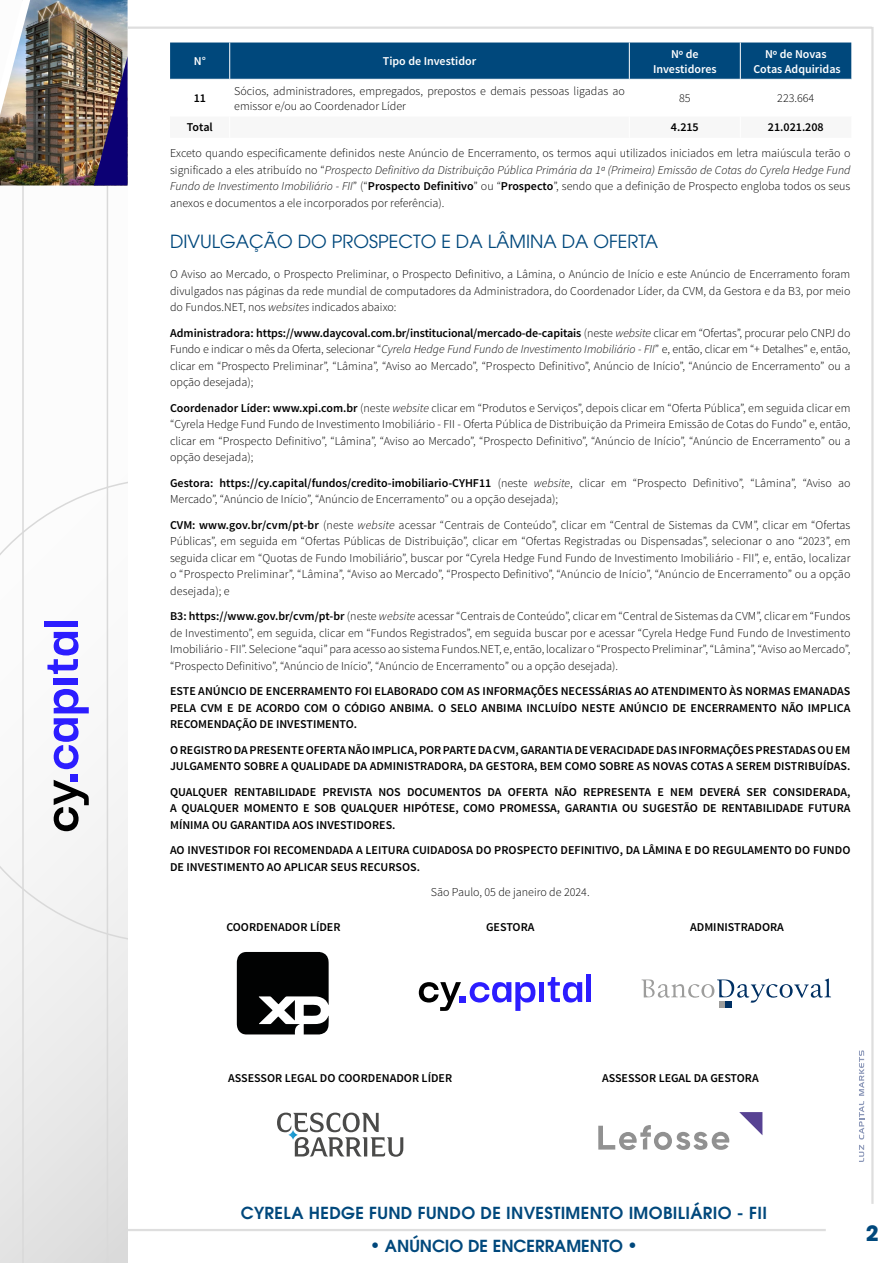
<style>
.page{position:relative;width:893px;height:1263px;background:#fff}
.page>*{position:absolute;margin:0;border:0;box-sizing:border-box;transform-origin:0 0}
.t1{font:700 21px "ITC Avant Garde Pro";color:#00487c}
.t2{font:18px "ITC Avant Garde Pro";color:#00487c}
.t3{font:600 16.5px "ITC Avant Garde Pro";letter-spacing:.02em;color:#00487c}
.t4{font:600 16.5px "ITC Avant Garde Pro";color:#00487c}
.t5{font:300 12px/16.5px "Source Sans Pro";color:#000;text-align:justify}
.t6{font:600 12px/16.5px "Source Sans Pro";color:#000;text-align:justify}
.t7{font:600 12px/15px "Source Sans Pro";color:#fff;text-align:center}
.s1{font-style:italic}
.s2{font-weight:600}
.s3{font-size:18px}
</style>
<div class="page">
<hr style="left:871px;top:27px;width:3px;height:1177px;background:#ccc">
<hr style="left:0;top:1229px;width:826px;height:2px;background:#ccc">
<hr style="left:60px;top:27px;width:812px;height:2px;background:#ccc">
<svg style="left:0;top:185px;width:128px;height:1078px"></svg>
<svg style="left:0;top:477px;width:128px;height:467px"></svg>
<hr style="left:22px;top:0;width:2px;height:1263px;background:#d9d9d9">
<hr style="left:107px;top:0;width:1px;height:1263px;background:#d9d9d9">
<div style="left:54px;top:678px;width:24px;height:6px;background:#2c1dff"></div>
<svg style="left:54px;top:689px;width:35px;height:80px"></svg>
<svg style="left:47px;top:632px;width:32px;height:42px"></svg>
<div style="left:45px;top:621px;width:33px;height:6px;background:#2c1dff"></div>
<svg style="left:54px;top:780px;width:35px;height:51px"></svg>
<div style="left:70px;top:774px;width:8px;height:7px;background:#2c1dff"></div>
<img style="left:0;top:0;width:128px;height:185px">
<div style="left:170px;top:43px;width:681px;height:36px;background:#00487c"></div>
<hr style="left:229px;top:43px;width:1px;height:36px;background:#fff">
<hr style="left:629px;top:43px;width:1px;height:36px;background:#fff">
<hr style="left:740px;top:43px;width:1px;height:36px;background:#fff">
<svg style="left:237px;top:952px;width:92px;height:82px"></svg>
<div style="left:539px;top:982px;width:5px;height:20px;background:#2c1dff"></div>
<svg style="left:548px;top:977px;width:34px;height:25px"></svg>
<div style="left:586px;top:975px;width:5px;height:27px;background:#2c1dff"></div>
<svg style="left:419px;top:982px;width:117px;height:29px"></svg>
<svg style="left:642px;top:978px;width:189px;height:30px"></svg>
<svg style="left:277px;top:1112px;width:126px;height:45px"></svg>
<svg style="left:598px;top:1125px;width:131px;height:25px"></svg>
<svg style="left:739px;top:1112px;width:23px;height:23px"></svg>
<svg style="left:859px;top:1145px;width:5px;height:17px"></svg>
<svg style="left:859px;top:1050px;width:5px;height:89px"></svg>
<p class="t7" style="left:194px;top:54px;width:14px">N°</p>
<p class="t7" style="left:383px;top:54px;width:95px">Tipo de Investidor</p>
<p class="t7" style="left:653px;top:47px;width:65px">Nº de<br>Investidores</p>
<p class="t7" style="left:753px;top:47px;width:89px">Nº de Novas<br>Cotas Adquiridas</p>
<p class="t6" style="left:194px;top:90px;width:14px">11</p>
<p class="t5" style="left:234px;top:83px;width:392px;line-height:15px">Sócios, administradores, empregados, prepostos e demais pessoas ligadas ao emissor e/ou ao Coordenador Líder</p>
<p class="t5" style="left:679px;top:90px;width:13px">85</p>
<p class="t5" style="left:777px;top:90px;width:39px">223.664</p>
<p class="t6" style="left:187px;top:120px;width:27px">Total</p>
<p class="t6" style="left:671px;top:120px;width:29px">4.215</p>
<p class="t6" style="left:768px;top:120px;width:57px">21.021.208</p>
<p class="t5" style="left:170px;top:145px;width:682px">Exceto quando especificamente definidos neste Anúncio de Encerramento, os termos aqui utilizados iniciados em letra maiúscula terão o significado a eles atribuído no “<span class="s1">Prospecto Definitivo da Distribuição Pública Primária da 1ª (Primeira) Emissão de Cotas do Cyrela Hedge Fund Fundo de Investimento Imobiliário - FII</span>” (“<span class="s2">Prospecto Definitivo</span>” ou “<span class="s2">Prospecto</span>”, sendo que a definição de Prospecto engloba todos os seus anexos e documentos a ele incorporados por referência).</p>
<h2 class="t2" style="left:170px;top:230px;width:489px">DIVULGAÇÃO DO PROSPECTO E DA LÂMINA DA OFERTA</h2>
<p class="t5" style="left:170px;top:266px;width:682px">O Aviso ao Mercado, o Prospecto Preliminar, o Prospecto Definitivo, a Lâmina, o Anúncio de Início e este Anúncio de Encerramento foram divulgados nas páginas da rede mundial de computadores da Administradora, do Coordenador Líder, da CVM, da Gestora e da B3, por meio do Fundos.NET, nos <span class="s1">websites</span> indicados abaixo:</p>
<p class="t5" style="left:170px;top:324px;width:682px"><span class="s2">Administradora: https://www.daycoval.com.br/institucional/mercado-de-capitais</span> (neste <span class="s1">website</span> clicar em “Ofertas”, procurar pelo CNPJ do Fundo e indicar o mês da Oferta, selecionar “<span class="s1">Cyrela Hedge Fund Fundo de Investimento Imobiliário - FII</span>” e, então, clicar em “+ Detalhes” e, então, clicar em “Prospecto Preliminar”, “Lâmina”, “Aviso ao Mercado”, “Prospecto Definitivo”, Anúncio de Início”, “Anúncio de Encerramento” ou a opção desejada);</p>
<p class="t5" style="left:170px;top:399px;width:682px"><span class="s2">Coordenador Líder: www.xpi.com.br</span> (neste <span class="s1">website</span> clicar em “Produtos e Serviços”, depois clicar em “Oferta Pública”, em seguida clicar em “Cyrela Hedge Fund Fundo de Investimento Imobiliário - FII - Oferta Pública de Distribuição da Primeira Emissão de Cotas do Fundo” e, então, clicar em “Prospecto Definitivo”, “Lâmina”, “Aviso ao Mercado”, “Prospecto Definitivo”, “Anúncio de Início”, “Anúncio de Encerramento” ou a opção desejada);</p>
<p class="t5" style="left:170px;top:474px;width:682px"><span class="s2">Gestora: https://cy.capital/fundos/credito-imobiliario-CYHF11</span> (neste <span class="s1">website</span>, clicar em “Prospecto Definitivo”, “Lâmina”, “Aviso ao<br>Mercado”, “Anúncio de Início”, “Anúncio de Encerramento” ou a opção desejada);</p>
<p class="t5" style="left:170px;top:516px;width:682px"><span class="s2">CVM: www.gov.br/cvm/pt-br</span> (neste <span class="s1">website</span> acessar “Centrais de Conteúdo”, clicar em “Central de Sistemas da CVM”, clicar em “Ofertas Públicas”, em seguida em “Ofertas Públicas de Distribuição”, clicar em “Ofertas Registradas ou Dispensadas”, selecionar o ano “2023”, em seguida clicar em “Quotas de Fundo Imobiliário”, buscar por “Cyrela Hedge Fund Fundo de Investimento Imobiliário - FII”, e, então, localizar o “Prospecto Preliminar”, “Lâmina”, “Aviso ao Mercado”, “Prospecto Definitivo”, “Anúncio de Início”, “Anúncio de Encerramento” ou a opção desejada); e</p>
<p class="t5" style="left:170px;top:608px;width:682px"><span class="s2">B3: https://www.gov.br/cvm/pt-br</span> (neste <span class="s1">website</span> acessar “Centrais de Conteúdo”, clicar em “Central de Sistemas da CVM”, clicar em “Fundos de Investimento”, em seguida, clicar em “Fundos Registrados”, em seguida buscar por e acessar “Cyrela Hedge Fund Fundo de Investimento Imobiliário - FII”. Selecione “aqui” para acesso ao sistema Fundos.NET, e, então, localizar o “Prospecto Preliminar”, “Lâmina”, “Aviso ao Mercado”, “Prospecto Definitivo”, “Anúncio de Início”, “Anúncio de Encerramento” ou a opção desejada).</p>
<p class="t6" style="left:170px;top:683px;width:682px">ESTE ANÚNCIO DE ENCERRAMENTO FOI ELABORADO COM AS INFORMAÇÕES NECESSÁRIAS AO ATENDIMENTO ÀS NORMAS EMANADAS PELA CVM E DE ACORDO COM O CÓDIGO ANBIMA. O SELO ANBIMA INCLUÍDO NESTE ANÚNCIO DE ENCERRAMENTO NÃO IMPLICA RECOMENDAÇÃO DE INVESTIMENTO.</p>
<p class="t6" style="left:170px;top:742px;width:682px">O REGISTRO DA PRESENTE OFERTA NÃO IMPLICA, POR PARTE DA CVM, GARANTIA DE VERACIDADE DAS INFORMAÇÕES PRESTADAS OU EM<br>JULGAMENTO SOBRE A QUALIDADE DA ADMINISTRADORA, DA GESTORA, BEM COMO SOBRE AS NOVAS COTAS A SEREM DISTRIBUÍDAS.</p>
<p class="t6" style="left:170px;top:784px;width:682px">QUALQUER RENTABILIDADE PREVISTA NOS DOCUMENTOS DA OFERTA NÃO REPRESENTA E NEM DEVERÁ SER CONSIDERADA, A QUALQUER MOMENTO E SOB QUALQUER HIPÓTESE, COMO PROMESSA, GARANTIA OU SUGESTÃO DE RENTABILIDADE FUTURA MÍNIMA OU GARANTIDA AOS INVESTIDORES.</p>
<p class="t6" style="left:170px;top:842px;width:682px">AO INVESTIDOR FOI RECOMENDADA A LEITURA CUIDADOSA DO PROSPECTO DEFINITIVO, DA LÂMINA E DO REGULAMENTO DO FUNDO<br>DE INVESTIMENTO AO APLICAR SEUS RECURSOS.</p>
<p class="t5" style="left:431px;top:884px;width:160px">São Paulo, 05 de janeiro de 2024.</p>
<p class="t6" style="left:226px;top:919px;width:116px">COORDENADOR LÍDER</p>
<p class="t6" style="left:486px;top:919px;width:50px">GESTORA</p>
<p class="t6" style="left:690px;top:919px;width:95px">ADMINISTRADORA</p>
<p class="t6" style="left:228px;top:1070px;width:226px">ASSESSOR LEGAL DO COORDENADOR LÍDER</p>
<p class="t6" style="left:602px;top:1070px;width:158px">ASSESSOR LEGAL DA GESTORA</p>
<h3 class="t3" style="left:241px;top:1202px;width:528px">CYRELA HEDGE FUND FUNDO DE INVESTIMENTO IMOBILIÁRIO - FII</h3>
<h3 class="t4" style="left:370px;top:1235px;width:269px"><span class="s3">•</span> ANÚNCIO DE ENCERRAMENTO <span class="s3">•</span></h3>
<h1 class="t1" style="left:866px;top:1219px;width:14px">2</h1>
</div>
